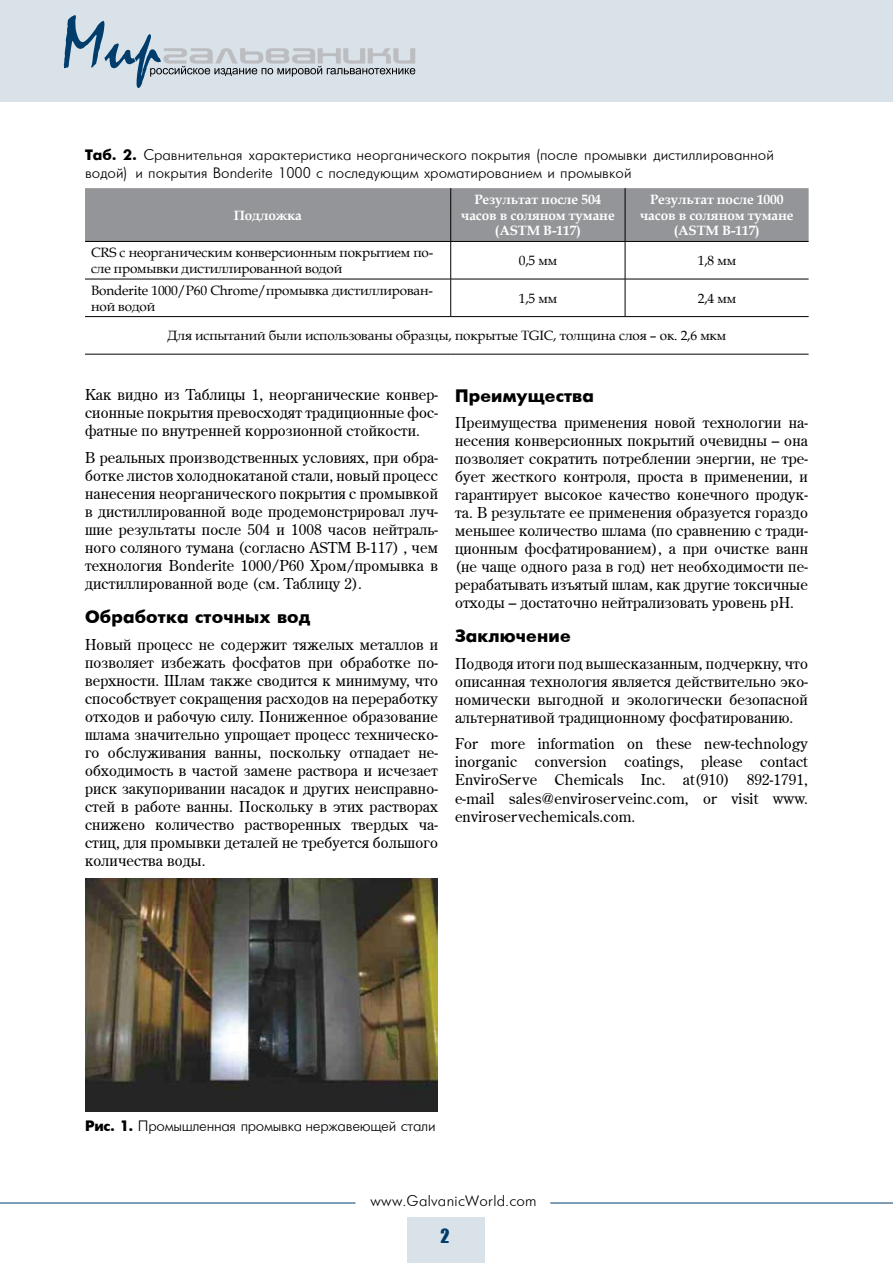
<style>
.page{position:relative;width:893px;height:1263px;background:#fff}
.page>*{position:absolute;margin:0;border:0;box-sizing:border-box;transform-origin:0 0}
.t1{font:700 18px "Futuris";letter-spacing:.01em;color:#000}
.t2{font:18px "Impact";color:#003d6d}
.t3{font:15px/18px "AG Centurion";letter-spacing:.01em;color:#000;text-align:justify}
.t4{font:15px/18px "Futuris";color:#000}
.t5{font:15px "Futuris";letter-spacing:-.02em;color:#000}
.t6{font:15px "Futuris";letter-spacing:.02em;color:#000}
.t7{font:13.5px/15.8px "Book Antiqua";letter-spacing:-.01em;color:#000}
.t8{font:700 13.5px/15.8px "Book Antiqua";letter-spacing:-.01em;color:#fff;text-align:center}
.s1{font-weight:700}
</style>
<div class="page">
<div style="left:0;top:0;width:893px;height:101px;background:#d9e2e9"></div>
<hr style="left:0;top:1203px;width:355px;height:1px;background:#003d6d">
<hr style="left:550px;top:1203px;width:343px;height:1px;background:#003d6d">
<svg style="left:64px;top:15px;width:351px;height:73px"></svg>
<div style="left:407px;top:1217px;width:78px;height:46px;background:#d9e2e9"></div>
<img style="left:85px;top:878px;width:353px;height:233px">
<div style="left:85px;top:188px;width:724px;height:53px;background:#939598"></div>
<hr style="left:450px;top:188px;width:1px;height:53px;background:#000">
<hr style="left:625px;top:188px;width:1px;height:53px;background:#000">
<hr style="left:85px;top:241px;width:366px;height:1px;background:#000">
<hr style="left:451px;top:241px;width:174px;height:1px;background:#000">
<hr style="left:450px;top:242px;width:1px;height:37px;background:#000">
<hr style="left:625px;top:241px;width:184px;height:1px;background:#000">
<hr style="left:625px;top:242px;width:1px;height:37px;background:#000">
<hr style="left:85px;top:279px;width:366px;height:1px;background:#000">
<hr style="left:451px;top:279px;width:174px;height:1px;background:#000">
<hr style="left:450px;top:279px;width:1px;height:37px;background:#000">
<hr style="left:625px;top:279px;width:184px;height:1px;background:#000">
<hr style="left:625px;top:279px;width:1px;height:37px;background:#000">
<hr style="left:85px;top:316px;width:366px;height:1px;background:#000">
<hr style="left:451px;top:316px;width:174px;height:1px;background:#000">
<hr style="left:625px;top:316px;width:184px;height:1px;background:#000">
<hr style="left:85px;top:354px;width:366px;height:1px;background:#000">
<hr style="left:451px;top:354px;width:174px;height:1px;background:#000">
<hr style="left:625px;top:354px;width:184px;height:1px;background:#000">
<p class="t4" style="left:85px;top:146px;width:690px"><span class="s1">Таб. 2.</span> Сравнительная характеристика неорганического покрытия (после промывки дистиллированной водой) и покрытия Bonderite 1000 с последующим хроматированием и промывкой</p>
<p class="t8" style="left:234px;top:207px;width:70px">Подложка</p>
<p class="t8" style="left:461px;top:191px;width:155px">Результат после 504 часов в соляном тумане (ASTM B-117)</p>
<p class="t8" style="left:640px;top:191px;width:155px">Результат после 1000 часов в соляном тумане (ASTM B-117)</p>
<p class="t7" style="left:91px;top:244px;width:344px">CRS с неорганическим конверсионным покрытием по&shy;сле промывки дистиллированной водой</p>
<p class="t7" style="left:519px;top:252px;width:40px">0,5 мм</p>
<p class="t7" style="left:698px;top:252px;width:40px">1,8 мм</p>
<p class="t7" style="left:91px;top:282px;width:343px">Bonderite 1000/P60 Chrome/промывка дистиллирован&shy;ной водой</p>
<p class="t7" style="left:519px;top:290px;width:40px">1,5 мм</p>
<p class="t7" style="left:698px;top:290px;width:40px">2,4 мм</p>
<p class="t7" style="left:168px;top:328px;width:560px">Для испытаний были использованы образцы, покрытые TGIC, толщина слоя – ок. 2,6 мкм</p>
<p class="t3" style="left:85px;top:385px;width:354px">Как видно из Таблицы 1, неорганические конвер&shy;сионные покрытия превосходят традиционные фос&shy;фатные по внутренней коррозионной стойкости.</p>
<p class="t3" style="left:85px;top:448px;width:354px">В реальных производственных условиях, при обра&shy;ботке листов холоднокатаной стали, новый процесс нанесения неорганического покрытия с промывкой в дистиллированной воде продемонстрировал луч&shy;шие результаты после 504 и 1008 часов нейтраль&shy;ного соляного тумана (согласно ASTM B-117) , чем технология Bonderite 1000/P60 Хром/промывка в дистиллированной воде (см. Таблицу 2).</p>
<p class="t1" style="left:85px;top:607px;width:227px">Обработка сточных вод</p>
<p class="t3" style="left:85px;top:635px;width:354px">Новый процесс не содержит тяжелых металлов и позволяет избежать фосфатов при обработке по&shy;верхности. Шлам также сводится к минимуму, что способствует сокращения расходов на переработку отходов и рабочую силу. Пониженное образование шлама значительно упрощает процесс техническо&shy;го обслуживания ванны, поскольку отпадает не&shy;обходимость в частой замене раствора и исчезает риск закупоривании насадок и других неисправно&shy;стей в работе ванны. Поскольку в этих растворах снижено количество растворенных твердых ча&shy;стиц, для промывки деталей не требуется большого количества воды.</p>
<p class="t1" style="left:455px;top:385px;width:140px">Преимущества</p>
<p class="t3" style="left:455px;top:413px;width:354px">Преимущества применения новой технологии на&shy;несения конверсионных покрытий очевидны – она позволяет сократить потреблении энергии, не тре&shy;бует жесткого контроля, проста в применении, и гарантирует высокое качество конечного продук&shy;та. В результате ее применения образуется гораздо меньшее количество шлама (по сравнению с тради&shy;ционным фосфатированием), а при очистке ванн (не чаще одного раза в год) нет необходимости пе&shy;рерабатывать изъятый шлам, как другие токсичные отходы – достаточно нейтрализовать уровень рН.</p>
<p class="t1" style="left:455px;top:626px;width:117px">Заключение</p>
<p class="t3" style="left:455px;top:654px;width:354px">Подводя итоги под вышесказанным, подчеркну, что описанная технология является действительно эко&shy;номически выгодной и экологически безопасной альтернативой традиционному фосфатированию.</p>
<p class="t3" style="left:455px;top:734px;width:354px">For more information on these new-technology inorganic conversion coatings, please contact EnviroServe Chemicals Inc. at(910) 892-1791, e-mail sales@enviroserveinc.com, or visit www. enviroservechemicals.com.</p>
<p class="t5" style="left:85px;top:1118px;width:352px"><span class="s1">Рис. 1.</span> Промышленная промывка нержавеющей стали</p>
<p class="t6" style="left:371px;top:1193px;width:168px">www.GalvanicWorld.com</p>
<p class="t2" style="left:440px;top:1222px;width:11px">2</p>
</div>
